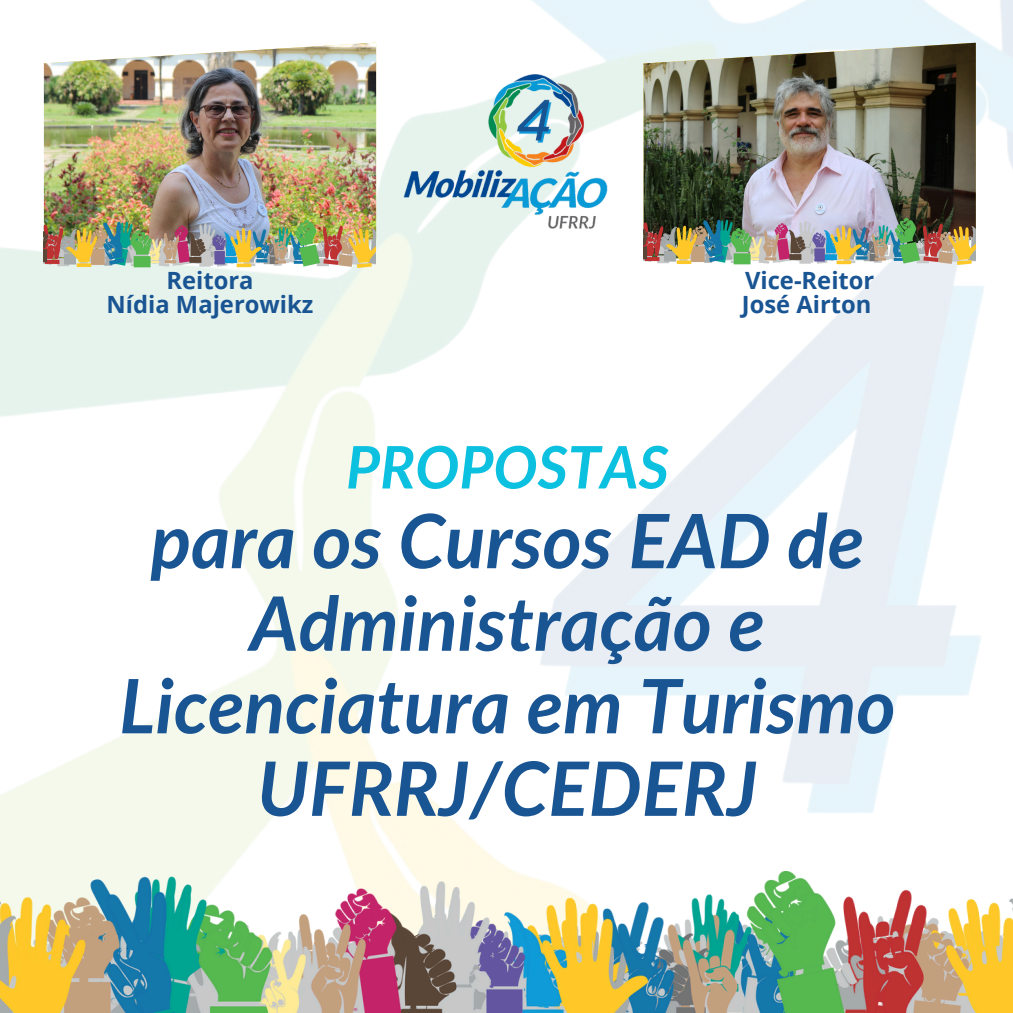
<style>
.page{position:relative;width:1013px;height:1013px;background:#fff}
.page>*{position:absolute;margin:0;border:0;box-sizing:border-box;transform-origin:0 0}
.t1{font:italic 700 75px/82.5px "Lato";color:#195493;text-align:center}
.t2{font:italic 700 58.62px "Lato";color:#0cc0df}
.t3{font:700 23.75px "Open Sans";color:#195493}
</style>
<div class="page">
<img style="left:0;top:0;width:1012px;height:871px">
<img style="left:0;top:871px;width:811px;height:15px">
<img style="left:402px;top:72px;width:210px;height:159px">
<img style="left:44px;top:43px;width:332px;height:178px">
<img style="left:643px;top:43px;width:332px;height:175px">
<img style="left:643px;top:218px;width:332px;height:47px">
<img style="left:0;top:886px;width:1012px;height:126px">
<img style="left:44px;top:221px;width:332px;height:47px">
<p class="t3" style="left:166px;top:264px;width:89px">Reitora</p>
<p class="t3" style="left:107px;top:287px;width:208px">Nídia Majerowikz</p>
<p class="t3" style="left:745px;top:264px;width:131px">Vice-Reitor</p>
<h1 class="t3" style="left:741px;top:287px;width:131px">José Airton</h1>
<p class="t2" style="left:346px;top:430px;width:324px">PROPOSTAS</p>
<p class="t1" style="left:119px;top:498px;width:777px">para os Cursos EAD de<br>Administração e<br>Licenciatura em Turismo<br>UFRRJ/CEDERJ</p>
</div>
